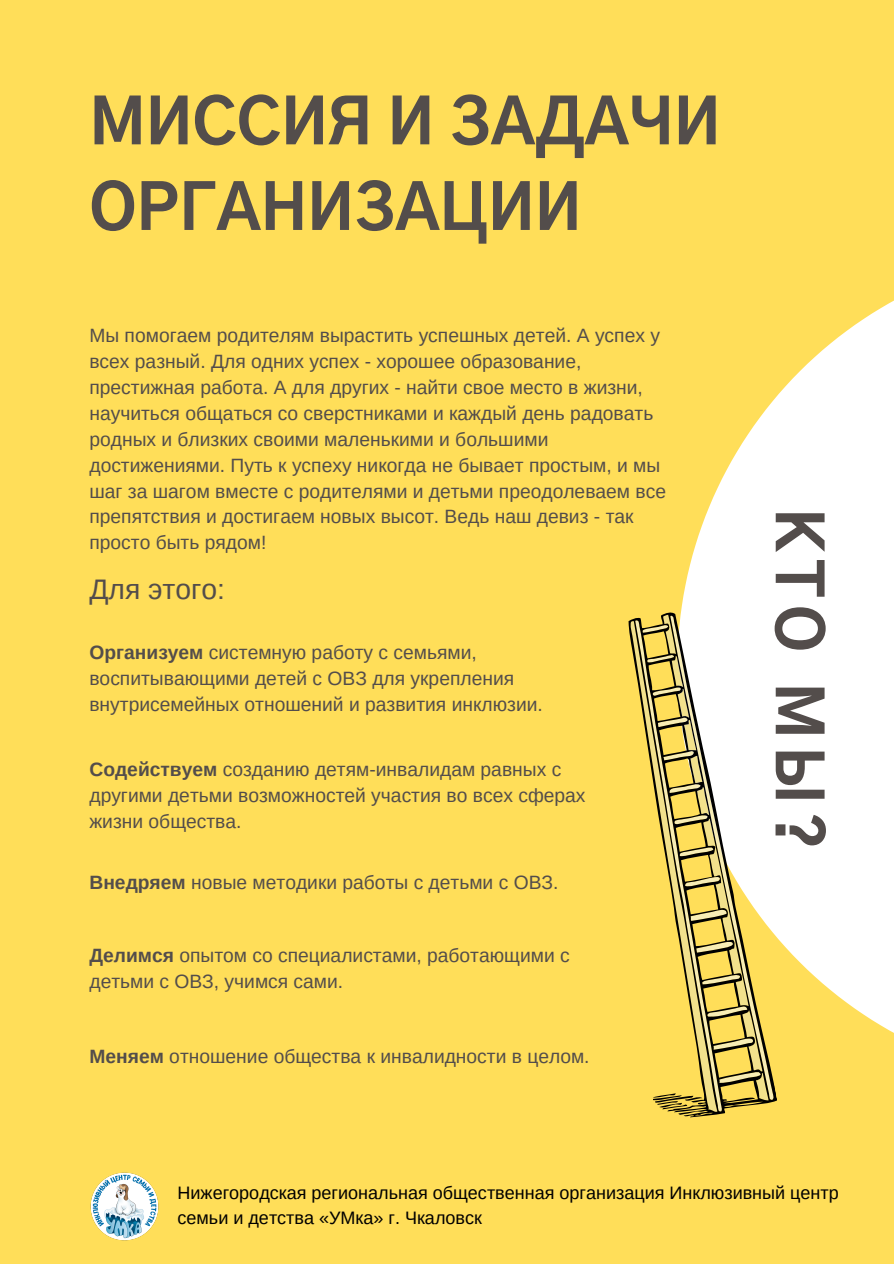
<style>
.page{position:relative;width:894px;height:1264px;background:#fff}
.page>*{position:absolute;margin:0;border:0;box-sizing:border-box;transform-origin:0 0}
.t1{font:800 62.1px/85.5px "Gothic A1";color:#534d4b}
.t2{font:28.2px "Arimo";color:#534d4b}
.t3{font:19.2px/26px "Arimo";color:#534d4b}
.t4{font:18px/24.8px "Arimo";color:#000}
.s1{font-weight:700}
</style>
<div class="page">
<div style="left:0;top:0;width:893px;height:1263px;background:#ffde59"></div>
<svg style="left:681px;top:301px;width:212px;height:732px;fill:#fff"></svg>
<img style="left:90px;top:1172px;width:69px;height:69px">
<svg style="left:628px;top:607px;width:149px;height:511px"></svg>
<p class="t1" style="left:89px;top:83px;width:632px">МИССИЯ И ЗАДАЧИ<br>ОРГАНИЗАЦИИ</p>
<p class="t3" style="left:89px;top:322px;width:578px">Мы помогаем родителям вырастить успешных детей. А успех у всех разный. Для одних успех - хорошее образование, престижная работа. А для других - найти свое место в жизни, научиться общаться со сверстниками и каждый день радовать родных и близких своими маленькими и большими достижениями. Путь к успеху никогда не бывает простым, и мы шаг за шагом вместе с родителями и детьми преодолеваем все препятствия и достигаем новых высот. Ведь наш девиз - так просто быть рядом!</p>
<p class="t2" style="left:89px;top:573px;width:137px">Для этого:</p>
<p class="t3" style="left:89px;top:639px;width:455px"><span class="s1">Организуем</span> системную работу с семьями, воспитывающими детей с ОВЗ для укрепления внутрисемейных отношений и развития инклюзии.</p>
<p class="t3" style="left:89px;top:756px;width:497px"><span class="s1">Содействуем</span> созданию детям-инвалидам равных с другими детьми возможностей участия во всех сферах жизни общества.</p>
<p class="t3" style="left:89px;top:869px;width:470px"><span class="s1">Внедряем</span> новые методики работы с детьми с ОВЗ.</p>
<p class="t3" style="left:89px;top:942px;width:481px"><span class="s1">Делимся</span> опытом со специалистами, работающими с детьми с ОВЗ, учимся сами.</p>
<p class="t3" style="left:89px;top:1043px;width:501px"><span class="s1">Меняем</span> отношение общества к инвалидности в целом.</p>
<p class="t1" style="left:836px;top:508px;width:342px;rotate:90deg">КТО МЫ?</p>
<p class="t4" style="left:177px;top:1180px;width:662px">Нижегородская региональная общественная организация Инклюзивный центр семьи и детства «УМка» г. Чкаловск</p>
</div>
